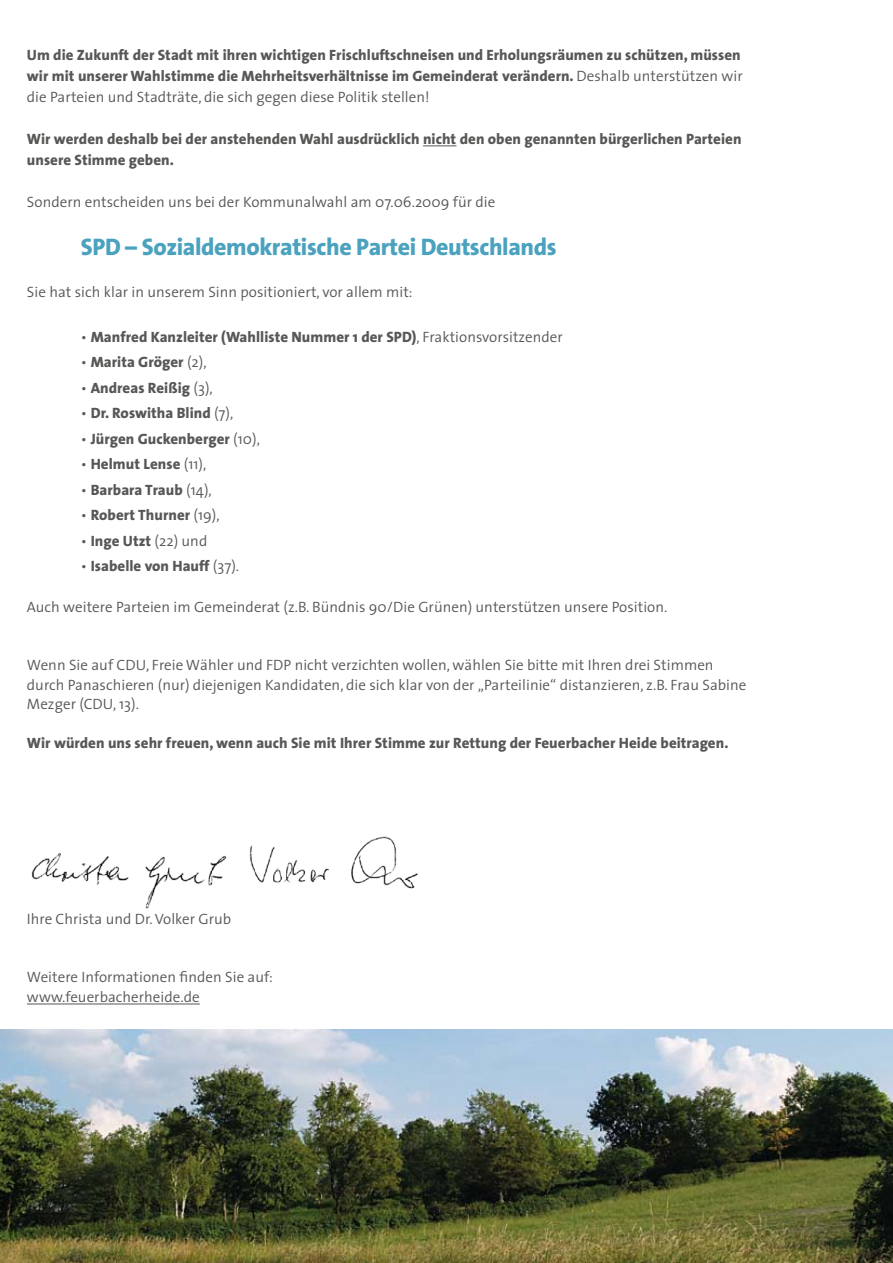
<style>
.page{position:relative;width:893px;height:1263px;background:#fff}
.page>*{position:absolute;margin:0;border:0;box-sizing:border-box;transform-origin:0 0}
.t1{font:800 24px "The Sans";letter-spacing:-.015em;color:#4ba2bf}
.t2{font:800 15px/21px "The Sans";letter-spacing:.005em;color:#575756}
.t3{font:300 15px/19.5px "The Sans";letter-spacing:.005em;color:#575756}
.s1{font-weight:300}
.s2{font-weight:800}
</style>
<div class="page">
<hr style="left:423px;top:146px;width:33px;height:1px;background:#575756">
<hr style="left:27px;top:1004px;width:173px;height:1px;background:#575756">
<img style="left:0;top:1029px;width:893px;height:234px">
<img style="left:31px;top:852px;width:195px;height:57px">
<img style="left:249px;top:837px;width:169px;height:52px">
<p class="t2" style="left:27px;top:44px;width:717px">Um die Zukunft der Stadt mit ihren wichtigen Frischluftschneisen und Erholungsräumen zu schützen, müssen wir mit unserer Wahlstimme die Mehrheitsverhältnisse im Gemeinderat verändern. <span class="s1">Deshalb unterstützen wir die Parteien und Stadträte, die sich gegen diese Politik stellen!</span></p>
<p class="t2" style="left:27px;top:128px;width:716px">Wir werden deshalb bei der anstehenden Wahl ausdrücklich nicht den oben genannten bürgerlichen Parteien unsere Stimme geben.</p>
<p class="t3" style="left:27px;top:191px;width:470px">Sondern entscheiden uns bei der Kommunalwahl am 07.06.2009 für die</p>
<h1 class="t1" style="left:81px;top:226px;width:477px">SPD – Sozialdemokratische Partei Deutschlands</h1>
<p class="t3" style="left:27px;top:281px;width:387px">Sie hat sich klar in unserem Sinn positioniert, vor allem mit:</p>
<p class="t2" style="left:81px;top:326px;width:483px"><span class="s1">•</span> Manfred Kanzleiter (Wahlliste Nummer 1 der SPD)<span class="s1">, Fraktionsvorsitzender</span></p>
<p class="t2" style="left:81px;top:351px;width:127px"><span class="s1">•</span> Marita Gröger <span class="s1">(2),</span></p>
<p class="t2" style="left:81px;top:377px;width:133px"><span class="s1">•</span> Andreas Reißig <span class="s1">(3),</span></p>
<p class="t2" style="left:81px;top:402px;width:154px"><span class="s1">•</span> Dr. Roswitha Blind <span class="s1">(7),</span></p>
<p class="t2" style="left:81px;top:428px;width:181px"><span class="s1">•</span> Jürgen Guckenberger <span class="s1">(10),</span></p>
<p class="t2" style="left:81px;top:453px;width:127px"><span class="s1">•</span> Helmut Lense <span class="s1">(11),</span></p>
<p class="t2" style="left:81px;top:479px;width:132px"><span class="s1">•</span> Barbara Traub <span class="s1">(14),</span></p>
<p class="t2" style="left:81px;top:504px;width:140px"><span class="s1">•</span> Robert Thurner <span class="s1">(19),</span></p>
<p class="t3" style="left:81px;top:530px;width:128px">• <span class="s2">Inge Utzt</span> (22) und</p>
<p class="t2" style="left:81px;top:555px;width:160px"><span class="s1">•</span> Isabelle von Hauff <span class="s1">(37).</span></p>
<p class="t3" style="left:27px;top:596px;width:642px">Auch weitere Parteien im Gemeinderat (z.B. Bündnis 90/Die Grünen) unterstützen unsere Position.</p>
<p class="t3" style="left:27px;top:655px;width:721px">Wenn Sie auf CDU, Freie Wähler und FDP nicht verzichten wollen, wählen Sie bitte mit Ihren drei Stimmen durch Panaschieren (nur) diejenigen Kandidaten, die sich klar von der „Parteilinie“ distanzieren, z.B. Frau Sabine<br>Mezger (CDU, 13).</p>
<p class="t2" style="left:27px;top:732px;width:703px">Wir würden uns sehr freuen, wenn auch Sie mit Ihrer Stimme zur Rettung der Feuerbacher Heide beitragen.</p>
<p class="t3" style="left:27px;top:908px;width:206px">Ihre Christa und Dr.Volker Grub</p>
<p class="t3" style="left:27px;top:967px;width:247px">Weitere Informationen finden Sie auf: www.feuerbacherheide.de</p>
</div>
